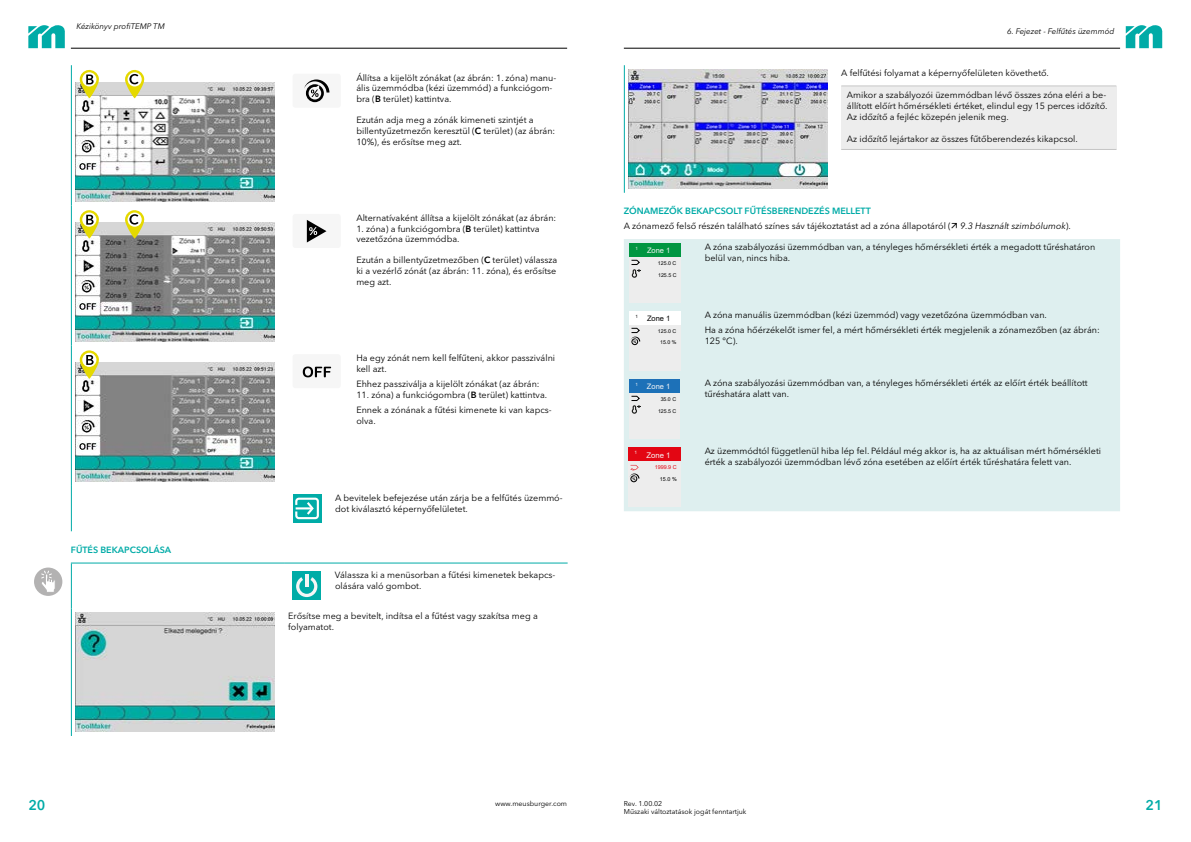
<style>
.page{position:relative;width:1191px;height:842px;background:#fff}
.page>*{position:absolute;margin:0;border:0;box-sizing:border-box;transform-origin:0 0}
.t1{font:600 14px "Avenir Next W1 G";color:#00aba7}
.t2{font:9px/10.8px "Avenir Next W1 G";color:#000}
.t3{font:600 9px "Avenir Next W1 G";color:#00aba7}
.t4{font:italic 8px "Avenir Next W1 G";color:#000}
.t5{font:7.7px "Arial";color:#f6f6f6}
.t6{font:7.5px "Arial";color:#f6f6f6}
.t7{font:7.5px "Arial";color:#000}
.t8{font:7px/8.4px "Avenir Next W1 G";color:#000}
.t9{font:5.4px "Arial";color:#e30613}
.t10{font:5.4px "Arial";color:#000}
.t11{font:5.2px "Arial";color:#000}
.t12{font:4.6px "Arial";color:#f6f6f6}
.t13{font:4.5px "Arial";color:#f6f6f6}
.t14{font:4.5px "Arial";color:#000}
.s1{font-weight:600}
.s2{font-weight:600;color:#00aba7}
.s3{font-style:italic}
</style>
<div class="page">
<hr style="left:71px;top:48px;width:496px;height:1px;background:#000">
<hr style="left:624px;top:48px;width:496px;height:1px;background:#000">
<svg style="left:28px;top:25px;width:37px;height:23px"></svg>
<svg style="left:1125px;top:25px;width:37px;height:23px"></svg>
<hr style="left:71px;top:65px;width:1px;height:140px;background:#00aba7">
<hr style="left:71px;top:205px;width:1px;height:141px;background:#00aba7">
<hr style="left:71px;top:346px;width:1px;height:140px;background:#00aba7">
<hr style="left:71px;top:486px;width:1px;height:45px;background:#00aba7">
<img style="left:76px;top:82px;width:198px;height:119px">
<svg style="left:80px;top:69px;width:19px;height:29px"></svg>
<svg style="left:125px;top:69px;width:19px;height:29px"></svg>
<div style="left:292px;top:74px;width:49px;height:34px;background:#f6f6f6;border-radius:3px"></div>
<svg style="left:304px;top:79px;width:25px;height:23px"></svg>
<img style="left:76px;top:222px;width:198px;height:119px">
<svg style="left:80px;top:210px;width:19px;height:29px"></svg>
<svg style="left:125px;top:210px;width:19px;height:29px"></svg>
<div style="left:292px;top:214px;width:49px;height:34px;background:#f6f6f6;border-radius:3px"></div>
<svg style="left:307px;top:220px;width:19px;height:22px"></svg>
<img style="left:76px;top:363px;width:198px;height:119px">
<svg style="left:80px;top:350px;width:19px;height:29px"></svg>
<div style="left:292px;top:354px;width:49px;height:34px;background:#f6f6f6;border-radius:3px"></div>
<svg style="left:303px;top:366px;width:28px;height:11px"></svg>
<div style="left:293px;top:494px;width:28px;height:29px;background:linear-gradient(to right,#00aca7,#00aca7)"></div>
<div style="left:295px;top:498px;width:24px;height:21px;background:#00aca7;border:2px solid #fff;border-radius:3px"></div>
<svg style="left:296px;top:500px;width:19px;height:17px"></svg>
<hr style="left:71px;top:562px;width:213px;height:1px;background:#00aba7">
<hr style="left:71px;top:563px;width:1px;height:45px;background:#00aba7">
<hr style="left:284px;top:562px;width:283px;height:1px;background:#00aba7">
<hr style="left:71px;top:608px;width:1px;height:128px;background:#00aba7">
<div style="left:292px;top:571px;width:29px;height:29px;background:#00aca7"></div>
<svg style="left:296px;top:574px;width:21px;height:23px"></svg>
<img style="left:76px;top:613px;width:198px;height:119px">
<div style="left:34px;top:567px;width:28px;height:29px;background:#b3b2b2;border-radius:50%"></div>
<svg style="left:41px;top:570px;width:14px;height:22px"></svg>
<hr style="left:624px;top:65px;width:1px;height:128px;background:#00aba7">
<img style="left:628px;top:69px;width:199px;height:120px">
<div style="left:841px;top:86px;width:275px;height:63px;background:#ededed"></div>
<hr style="left:841px;top:149px;width:275px;height:1px;background:#c6c6c6">
<hr style="left:841px;top:86px;width:275px;height:1px;background:#c6c6c6">
<div style="left:624px;top:239px;width:496px;height:272px;background:#deefef"></div>
<div style="left:629px;top:243px;width:51px;height:60px;background:#ededed"></div>
<div style="left:629px;top:243px;width:51px;height:13px;background:#009641"></div>
<svg style="left:631px;top:260px;width:9px;height:18px"></svg>
<div style="left:629px;top:311px;width:51px;height:60px;background:#ededed"></div>
<div style="left:629px;top:311px;width:51px;height:13px;background:#fff"></div>
<svg style="left:631px;top:328px;width:9px;height:17px"></svg>
<div style="left:629px;top:379px;width:51px;height:60px;background:#ededed"></div>
<div style="left:629px;top:379px;width:51px;height:13px;background:#1d71b8"></div>
<svg style="left:631px;top:396px;width:9px;height:18px"></svg>
<div style="left:628px;top:447px;width:53px;height:60px;background:#ededed"></div>
<div style="left:628px;top:447px;width:53px;height:14px;background:#e30613"></div>
<svg style="left:629px;top:465px;width:10px;height:17px"></svg>
<p class="t4" style="left:77px;top:22px;width:90px">Kézikönyv profiTEMP TM</p>
<p class="t3" style="left:71px;top:544px;width:102px">FŰTÉS BEKAPCSOLÁSA</p>
<p class="t2" style="left:356px;top:72px;width:201px">Állítsa a kijelölt zónákat (az ábrán: 1. zóna) manu&shy;ális üzemmódba (kézi üzemmód) a funkciógom&shy;bra (<span class="s1">B</span> terület) kattintva.</p>
<p class="t2" style="left:356px;top:114px;width:200px">Ezután adja meg a zónák kimeneti szintjét a billentyűzetmezőn keresztül (<span class="s1">C</span> terület) (az ábrán:<br>10%), és erősítse meg azt.</p>
<p class="t2" style="left:356px;top:212px;width:201px">Alternatívaként állítsa a kijelölt zónákat (az ábrán:</p>
<p class="t2" style="left:356px;top:223px;width:185px">1. zóna) a funkciógombra (<span class="s1">B</span> terület) kattintva vezetőzóna üzemmódba.</p>
<p class="t2" style="left:356px;top:255px;width:202px;text-align:justify">Ezután a billentyűzetmezőben (<span class="s1">C</span> terület) válassza ki a vezérlő zónát (az ábrán: 11. zóna), és erősítse meg azt.</p>
<p class="t2" style="left:356px;top:352px;width:200px">Ha egy zónát nem kell felfűteni, akkor passziválni kell azt.</p>
<p class="t2" style="left:356px;top:378px;width:185px">Ehhez passziválja a kijelölt zónákat (az ábrán:</p>
<p class="t2" style="left:356px;top:387px;width:197px;line-height:15px">11. zóna) a funkciógombra (<span class="s1">B</span> terület) kattintva.<br>Ennek a zónának a fűtési kimenete ki van kapcs-</p>
<p class="t2" style="left:356px;top:415px;width:21px">olva.</p>
<p class="t2" style="left:335px;top:493px;width:229px">A bevitelek befejezése után zárja be a felfűtés üzemmó&shy;dot kiválasztó képernyőfelületet.</p>
<p class="t2" style="left:335px;top:570px;width:222px">Válassza ki a menüsorban a fűtési kimenetek bekapcs&shy;olására való gombot.</p>
<p class="t2" style="left:288px;top:611px;width:251px">Erősítse meg a bevitelt, indítsa el a fűtést vagy szakítsa meg a folyamatot.</p>
<p class="t4" style="left:1007px;top:27px;width:109px">6. Fejezet - Felfűtés üzemmód</p>
<p class="t2" style="left:841px;top:68px;width:209px">A felfűtési folyamat a képernyőfelületen követhető.</p>
<p class="t2" style="left:847px;top:90px;width:262px">Amikor a szabályozói üzemmódban lévő összes zóna eléri a be&shy;állított előírt hőmérsékleti értéket, elindul egy 15 perces időzítő.<br>Az időzítő a fejléc közepén jelenik meg.</p>
<p class="t2" style="left:847px;top:133px;width:232px">Az időzítő lejártakor az összes fűtőberendezés kikapcsol.</p>
<p class="t2" style="left:624px;top:203px;width:448px;line-height:15px"><span class="s2">ZÓNAMEZŐK BEKAPCSOLT FŰTÉSBERENDEZÉS MELLETT<br></span>A zónamező felső részén található színes sáv tájékoztatást ad a zóna állapotáról ( <span class="s3">9.3 Használt szimbólumok</span>).</p>
<p class="t13" style="left:635px;top:245px;width:4px">1</p>
<p class="t6" style="left:647px;top:245px;width:25px">Zone 1</p>
<p class="t11" style="left:658px;top:271px;width:20px">125.5 C</p>
<p class="t2" style="left:704px;top:242px;width:392px">A zóna szabályozási üzemmódban van, a tényleges hőmérsékleti érték a megadott tűréshatáron belül van, nincs hiba.</p>
<p class="t11" style="left:658px;top:259px;width:20px">125.0 C</p>
<p class="t14" style="left:635px;top:313px;width:4px">1</p>
<p class="t7" style="left:647px;top:313px;width:25px">Zone 1</p>
<p class="t11" style="left:660px;top:338px;width:18px">15.0 %</p>
<p class="t11" style="left:658px;top:327px;width:20px">125.0 C</p>
<p class="t13" style="left:635px;top:381px;width:4px">1</p>
<p class="t6" style="left:647px;top:381px;width:25px">Zone 1</p>
<p class="t11" style="left:658px;top:407px;width:20px">125.5 C</p>
<p class="t11" style="left:660px;top:395px;width:17px">35.0 C</p>
<p class="t12" style="left:634px;top:449px;width:4px">1</p>
<p class="t5" style="left:646px;top:450px;width:26px">Zone 1</p>
<p class="t9" style="left:654px;top:464px;width:23px">1999.9 C</p>
<p class="t10" style="left:660px;top:475px;width:18px">15.0 %</p>
<p class="t2" style="left:704px;top:308px;width:397px;line-height:15px">A zóna manuális üzemmódban (kézi üzemmód) vagy vezetőzóna üzemmódban van.<br>Ha a zóna hőérzékelőt ismer fel, a mért hőmérsékleti érték megjelenik a zónamezőben (az ábrán:</p>
<p class="t2" style="left:704px;top:335px;width:35px">125 °C).</p>
<p class="t2" style="left:704px;top:378px;width:384px">A zóna szabályozási üzemmódban van, a tényleges hőmérsékleti érték az előírt érték beállított tűréshatára alatt van.</p>
<p class="t2" style="left:704px;top:446px;width:398px">Az üzemmódtól függetlenül hiba lép fel. Például még akkor is, ha az aktuálisan mért hőmérsékleti érték a szabályozói üzemmódban lévő zóna esetében az előírt érték tűréshatára felett van.</p>
<h1 class="t1" style="left:28px;top:797px;width:19px">20</h1>
<h1 class="t1" style="left:1145px;top:797px;width:19px">21</h1>
<p class="t8" style="left:495px;top:799px;width:73px">www.meusburger.com</p>
<p class="t8" style="left:624px;top:799px;width:124px">Rev. 1.00.02<br>Műszaki változtatások jogát fenntartjuk</p>
</div>
